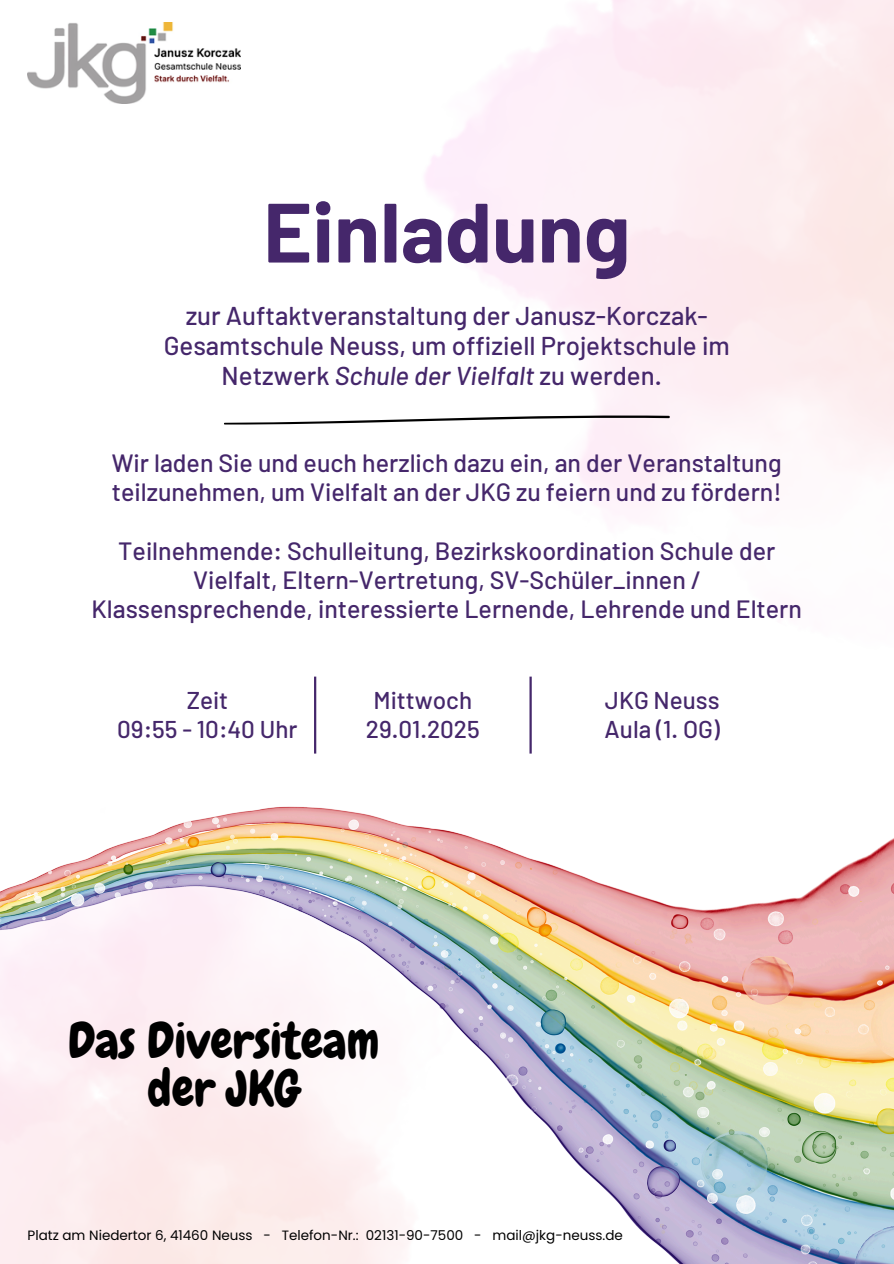
<style>
.page{position:relative;width:894px;height:1264px;background:#fff}
.page>*{position:absolute;margin:0;border:0;box-sizing:border-box;transform-origin:0 0}
.t1{font:700 83.85px "Barlow";color:#45276b}
.t2{font:49.95px/48.3px "Chewy";color:#000;text-align:center}
.t3{font:500 25.8px/30.3px "Barlow";color:#45276b;text-align:center}
.t4{font:500 24.9px/29.2px "Barlow";color:#45276b}
.t5{font:500 24.3px/28.2px "Barlow";color:#45276b;text-align:center}
.t6{font:13.5px "Poppins";color:#000}
.s1{font-style:italic}
</style>
<div class="page">
<hr style="left:314px;top:676px;width:2px;height:77px;background:#45276b">
<hr style="left:529px;top:676px;width:2px;height:77px;background:#45276b">
<img style="left:0;top:806px;width:893px;height:457px">
<img style="left:314px;top:0;width:579px;height:706px">
<svg style="left:224px;top:415px;width:445px;height:9px"></svg>
<img style="left:28px;top:22px;width:212px;height:81px">
<h3 class="t1" style="left:263px;top:179px;width:368px">Einladung</h3>
<p class="t3" style="left:164px;top:299px;width:567px">zur Auftaktveranstaltung der Janusz-Korczak-<br>Gesamtschule Neuss, um offiziell Projektschule im<br>Netzwerk <span class="s1">Schule der Vielfalt</span> zu werden.</p>
<h3 class="t4" style="left:112px;top:447px;width:671px">Wir laden Sie und euch herzlich dazu ein, an der Veranstaltung teilzunehmen, um Vielfalt an der JKG zu feiern und zu fördern!</h3>
<h3 class="t4" style="left:91px;top:535px;width:711px;text-align:center">Teilnehmende: Schulleitung, Bezirkskoordination Schule der<br>Vielfalt, Eltern-Vertretung, SV-Schüler_innen /<br>Klassensprechende, interessierte Lernende, Lehrende und Eltern</h3>
<p class="t5" style="left:117px;top:685px;width:182px">Zeit<br>09:55 - 10:40 Uhr</p>
<p class="t5" style="left:366px;top:685px;width:115px">Mittwoch<br>29.01.2025</p>
<h1 class="t5" style="left:604px;top:685px;width:117px;text-align:left">JKG Neuss<br>Aula (1. OG)</h1>
<p class="t2" style="left:68px;top:1016px;width:313px">Das Diversiteam der JKG</p>
<h3 class="t6" style="left:28px;top:1225px;width:596px">Platz am Niedertor 6, 41460 Neuss - Telefon-Nr.: 02131-90-7500 - mail@jkg-neuss.de</h3>
</div>
